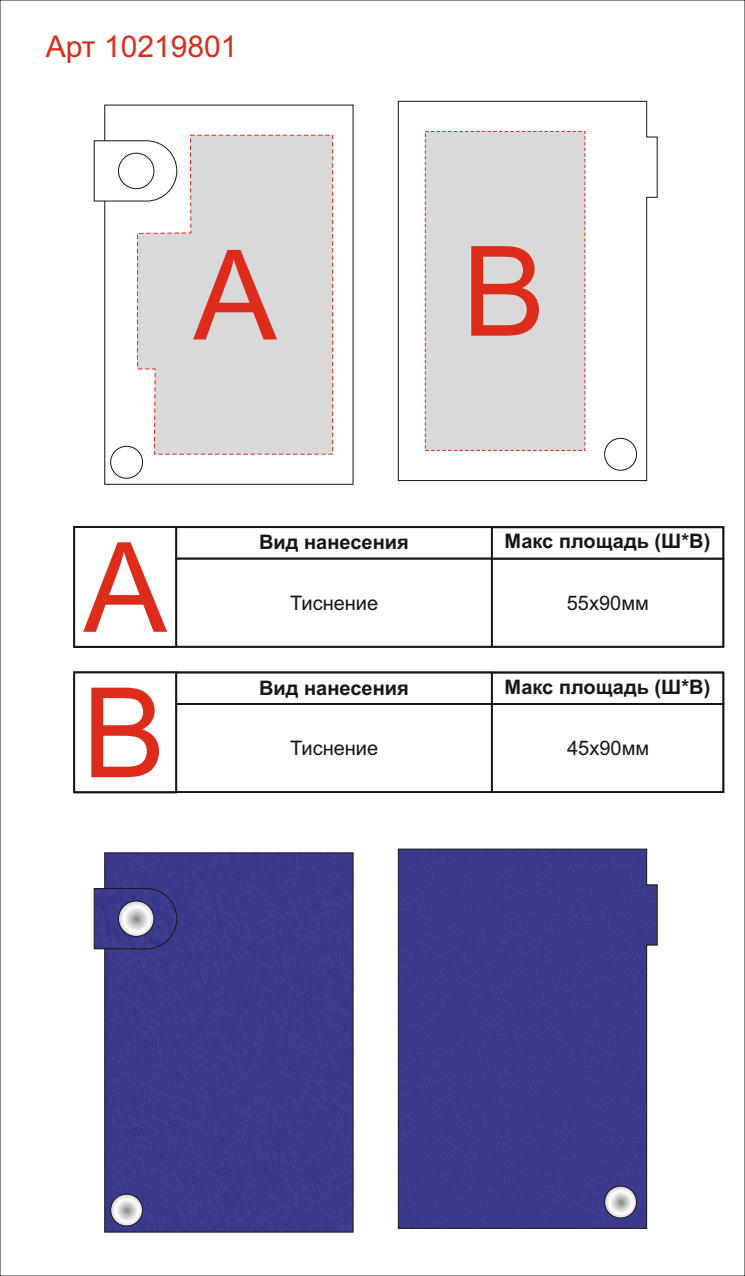
<style>
.page{position:relative;width:745px;height:1276px;background:#fff}
.page>*{position:absolute;margin:0;border:0;box-sizing:border-box;transform-origin:0 0}
.t1{font:125px "Arial";color:#dd2b1c}
.t2{font:30px "Arial";color:#dd2b1c}
.t3{font:700 20px "Arial";color:#151616}
.t4{font:20px "Arial";color:#151616}
</style>
<div class="page">
<svg style="left:104px;top:104px;width:249px;height:381px"></svg>
<div style="left:110px;top:446px;width:33px;height:32px;background:#fff;border:1px solid #151616;border-radius:50%"></div>
<svg style="left:93px;top:140px;width:43px;height:62px"></svg>
<div style="left:118px;top:153px;width:36px;height:36px;background:#fff;border:1px solid #151616;border-radius:50%"></div>
<svg style="left:397px;top:101px;width:260px;height:380px"></svg>
<div style="left:604px;top:438px;width:32px;height:32px;background:#fff;border:1px solid #151616;border-radius:50%"></div>
<svg style="left:136px;top:134px;width:197px;height:321px;background:#dcdadb"></svg>
<div style="left:424px;top:131px;width:161px;height:320px;background:#d9d9da"></div>
<div style="left:104px;top:852px;width:249px;height:380px;background:#3a3a8b"></div>
<svg style="left:111px;top:1194px;width:31px;height:32px"></svg>
<div style="left:110px;top:1193px;width:33px;height:33px;border:1px solid #151616;border-radius:50%"></div>
<svg style="left:93px;top:888px;width:84px;height:61px;background:#393984"></svg>
<svg style="left:118px;top:901px;width:36px;height:35px"></svg>
<div style="left:118px;top:900px;width:36px;height:36px;border:1px solid #151616;border-radius:50%"></div>
<div style="left:397px;top:848px;width:260px;height:381px;background:#3a3a8b"></div>
<svg style="left:604px;top:1186px;width:32px;height:32px"></svg>
<div style="left:604px;top:1185px;width:32px;height:33px;border:1px solid #151616;border-radius:50%"></div>
<div style="left:175px;top:526px;width:317px;height:33px;border:2px solid #151616"></div>
<div style="left:175px;top:558px;width:317px;height:89px;border:2px solid #151616"></div>
<div style="left:490px;top:558px;width:233px;height:89px;border:2px solid #151616"></div>
<div style="left:490px;top:526px;width:233px;height:33px;border:2px solid #151616"></div>
<div style="left:73px;top:526px;width:104px;height:122px;border:2px solid #151616"></div>
<div style="left:175px;top:671px;width:317px;height:34px;border:2px solid #151616"></div>
<div style="left:175px;top:703px;width:317px;height:90px;border:2px solid #151616"></div>
<div style="left:490px;top:703px;width:233px;height:90px;border:2px solid #151616"></div>
<div style="left:490px;top:672px;width:233px;height:33px;border:2px solid #151616"></div>
<div style="left:73px;top:671px;width:104px;height:122px;border:2px solid #151616"></div>
<h2 class="t2" style="left:46px;top:35px;width:193px">Арт 10219801</h2>
<h1 class="t1" style="left:193px;top:248px;width:85px">A</h1>
<h1 class="t1" style="left:462px;top:245px;width:85px">B</h1>
<h1 class="t1" style="left:83px;top:541px;width:85px">A</h1>
<h1 class="t1" style="left:82px;top:686px;width:85px">B</h1>
<p class="t3" style="left:259px;top:535px;width:151px">Вид нанесения</p>
<p class="t3" style="left:504px;top:533px;width:207px">Макс площадь (Ш*В)</p>
<p class="t4" style="left:290px;top:595px;width:90px">Тиснение</p>
<p class="t4" style="left:566px;top:595px;width:84px">55х90мм</p>
<p class="t3" style="left:259px;top:680px;width:151px">Вид нанесения</p>
<p class="t3" style="left:504px;top:679px;width:207px">Макс площадь (Ш*В)</p>
<p class="t4" style="left:290px;top:740px;width:90px">Тиснение</p>
<p class="t4" style="left:566px;top:740px;width:84px">45х90мм</p>
</div>
